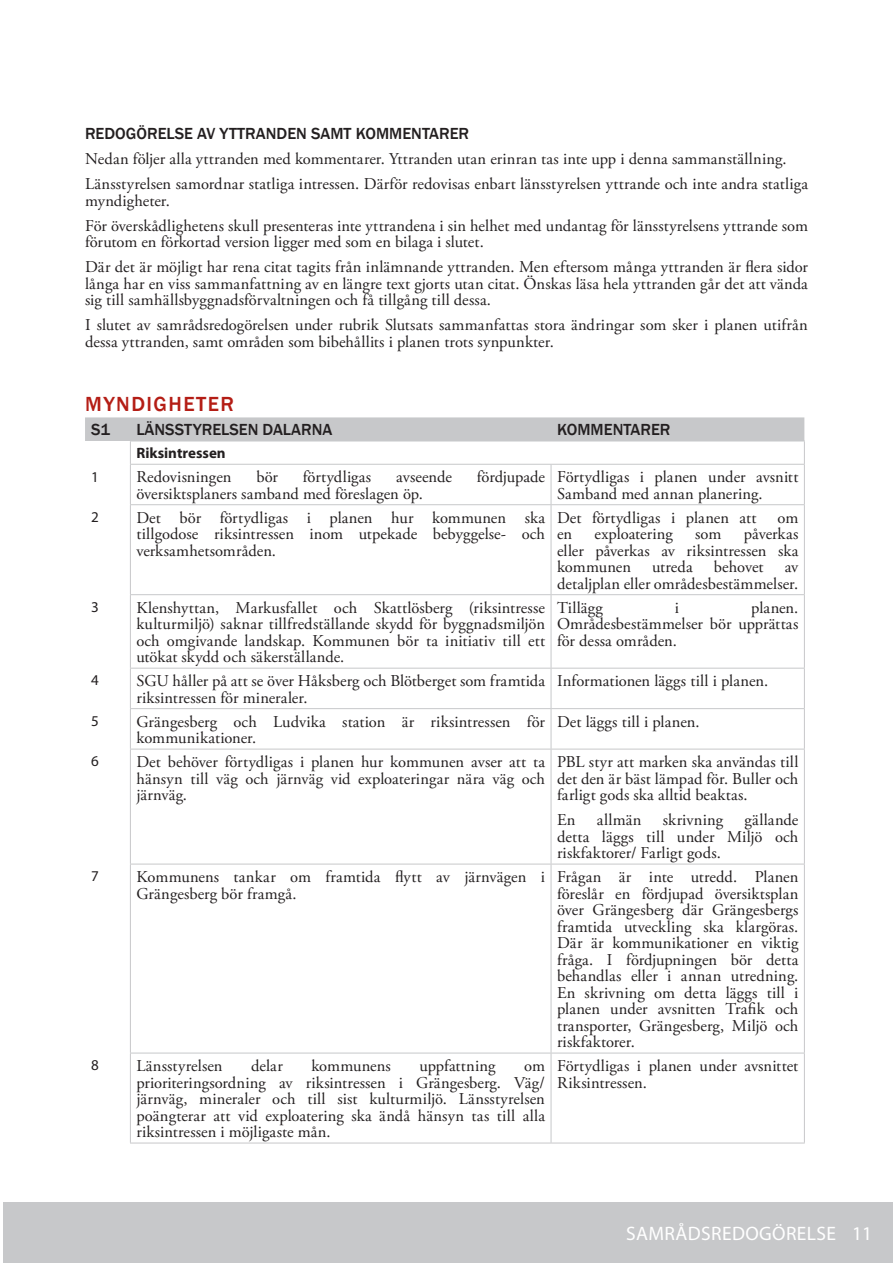
<style>
.page{position:relative;width:893px;height:1263px;background:#fff}
.page>*{position:absolute;margin:0;border:0;box-sizing:border-box;transform-origin:0 0}
.Rubrik_1{font:500 21px "Franklin Gothic";letter-spacing:.07em;color:#b41d15}
.t1{font:19.5px "Myriad Pro";letter-spacing:.02em;color:#fff}
.Huvudtext{font:16.5px/16.5px "Adobe Garamond Pro";letter-spacing:.005em;color:#231f20;text-align:justify}
.Rubrik_2{font:500 16.5px "Franklin Gothic";color:#231f20}
.Innehållsfört_R1{font:700 15px "Myriad Pro";color:#231f20}
.Innehållsfört_R1-2{font:15px "Myriad Pro";color:#231f20}
</style>
<div class="page">
<div style="left:3px;top:1202px;width:890px;height:61px;background:#c7c8ca"></div>
<svg style="left:85px;top:417px;width:720px;height:47px"></svg>
<hr style="left:130px;top:464px;width:421px;height:1px;background:#c7c8ca">
<hr style="left:130px;top:465px;width:1px;height:39px;background:#c7c8ca">
<hr style="left:551px;top:464px;width:254px;height:1px;background:#c7c8ca">
<hr style="left:551px;top:465px;width:1px;height:39px;background:#c7c8ca">
<hr style="left:804px;top:465px;width:1px;height:39px;background:#c7c8ca">
<hr style="left:130px;top:504px;width:421px;height:1px;background:#c7c8ca">
<hr style="left:130px;top:505px;width:1px;height:89px;background:#c7c8ca">
<hr style="left:551px;top:504px;width:254px;height:1px;background:#c7c8ca">
<hr style="left:551px;top:505px;width:1px;height:89px;background:#c7c8ca">
<hr style="left:804px;top:505px;width:1px;height:89px;background:#c7c8ca">
<hr style="left:130px;top:594px;width:421px;height:1px;background:#c7c8ca">
<hr style="left:130px;top:595px;width:1px;height:73px;background:#c7c8ca">
<hr style="left:551px;top:594px;width:254px;height:1px;background:#c7c8ca">
<hr style="left:551px;top:595px;width:1px;height:73px;background:#c7c8ca">
<hr style="left:804px;top:595px;width:1px;height:73px;background:#c7c8ca">
<hr style="left:130px;top:668px;width:421px;height:1px;background:#c7c8ca">
<hr style="left:130px;top:668px;width:1px;height:40px;background:#c7c8ca">
<hr style="left:551px;top:668px;width:254px;height:1px;background:#c7c8ca">
<hr style="left:551px;top:668px;width:1px;height:40px;background:#c7c8ca">
<hr style="left:804px;top:668px;width:1px;height:40px;background:#c7c8ca">
<hr style="left:130px;top:708px;width:421px;height:1px;background:#c7c8ca">
<hr style="left:130px;top:709px;width:1px;height:40px;background:#c7c8ca">
<hr style="left:551px;top:708px;width:254px;height:1px;background:#c7c8ca">
<hr style="left:551px;top:709px;width:1px;height:40px;background:#c7c8ca">
<hr style="left:804px;top:709px;width:1px;height:40px;background:#c7c8ca">
<hr style="left:130px;top:749px;width:421px;height:1px;background:#c7c8ca">
<hr style="left:130px;top:749px;width:1px;height:115px;background:#c7c8ca">
<hr style="left:551px;top:749px;width:254px;height:1px;background:#c7c8ca">
<hr style="left:551px;top:749px;width:1px;height:115px;background:#c7c8ca">
<hr style="left:804px;top:749px;width:1px;height:115px;background:#c7c8ca">
<hr style="left:130px;top:864px;width:421px;height:1px;background:#c7c8ca">
<hr style="left:130px;top:864px;width:1px;height:189px;background:#c7c8ca">
<hr style="left:551px;top:864px;width:254px;height:1px;background:#c7c8ca">
<hr style="left:551px;top:864px;width:1px;height:189px;background:#c7c8ca">
<hr style="left:804px;top:864px;width:1px;height:189px;background:#c7c8ca">
<hr style="left:130px;top:1053px;width:421px;height:1px;background:#c7c8ca">
<hr style="left:130px;top:1053px;width:1px;height:90px;background:#c7c8ca">
<hr style="left:551px;top:1053px;width:254px;height:1px;background:#c7c8ca">
<hr style="left:551px;top:1053px;width:1px;height:90px;background:#c7c8ca">
<hr style="left:804px;top:1053px;width:1px;height:90px;background:#c7c8ca">
<hr style="left:130px;top:1143px;width:421px;height:1px;background:#c7c8ca">
<hr style="left:551px;top:1143px;width:254px;height:1px;background:#c7c8ca">
<p class="Rubrik_2" style="left:85px;top:123px;width:386px">REDOGÖRELSE AV YTTRANDEN SAMT KOMMENTARER</p>
<p class="Huvudtext" style="left:85px;top:151px;width:703px">Nedan följer alla yttranden med kommentarer. Yttranden utan erinran tas inte upp i denna sammanställning.</p>
<p class="Huvudtext" style="left:85px;top:176px;width:724px">Länsstyrelsen samordnar statliga intressen. Därför redovisas enbart länsstyrelsen yttrande och inte andra statliga myndigheter.</p>
<p class="Huvudtext" style="left:85px;top:218px;width:724px">För överskådlighetens skull presenteras inte yttrandena i sin helhet med undantag för länsstyrelsens yttrande som förutom en förkortad version ligger med som en bilaga i slutet.</p>
<p class="Huvudtext" style="left:85px;top:259px;width:724px">Där det är möjligt har rena citat tagits från inlämnande yttranden. Men eftersom många yttranden är flera sidor långa har en viss sammanfattning av en längre text gjorts utan citat. Önskas läsa hela yttranden går det att vända sig till samhällsbyggnadsförvaltningen och få tillgång till dessa.</p>
<p class="Huvudtext" style="left:85px;top:317px;width:724px">I slutet av samrådsredogörelsen under rubrik Slutsats sammanfattas stora ändringar som sker i planen utifrån dessa yttranden, samt områden som bibehållits i planen trots synpunkter.</p>
<p class="Rubrik_1" style="left:85px;top:391px;width:151px">MYNDIGHETER</p>
<p class="Rubrik_2" style="left:91px;top:419px;width:21px">S1</p>
<p class="Rubrik_2" style="left:136px;top:419px;width:198px">LÄNSSTYRELSEN DALARNA</p>
<p class="Rubrik_2" style="left:557px;top:419px;width:115px">KOMMENTARER</p>
<p class="Innehållsfört_R1" style="left:136px;top:443px;width:91px">Riksintressen</p>
<p class="Innehållsfört_R1-2" style="left:91px;top:467px;width:9px">1</p>
<p class="Huvudtext" style="left:136px;top:469px;width:97px">Redovisningen</p>
<p class="Huvudtext" style="left:256px;top:469px;width:23px">bör</p>
<p class="Huvudtext" style="left:303px;top:469px;width:70px">förtydligas</p>
<p class="Huvudtext" style="left:396px;top:469px;width:57px">avseende</p>
<p class="Huvudtext" style="left:477px;top:469px;width:70px">fördjupade</p>
<p class="Huvudtext" style="left:136px;top:486px;width:288px">översiktsplaners samband med föreslagen öp.</p>
<p class="Huvudtext" style="left:557px;top:469px;width:243px">Förtydligas i planen under avsnitt<br>Samband med annan planering.</p>
<p class="Innehållsfört_R1-2" style="left:91px;top:508px;width:9px">2</p>
<p class="Huvudtext" style="left:136px;top:510px;width:410px">Det bör förtydligas i planen hur kommunen ska tillgodose riksintressen inom utpekade bebyggelse- och verksamhetsområden.</p>
<p class="Huvudtext" style="left:557px;top:510px;width:201px">Det förtydligas i planen att</p>
<p class="Huvudtext" style="left:778px;top:510px;width:22px">om</p>
<p class="Huvudtext" style="left:557px;top:526px;width:243px;text-indent:187px">påverkas eller påverkas av riksintressen ska kommunen</p>
<p class="Huvudtext" style="left:557px;top:526px;width:17px">en</p>
<p class="Huvudtext" style="left:595px;top:526px;width:80px">exploatering</p>
<p class="Huvudtext" style="left:695px;top:526px;width:28px">som</p>
<p class="Huvudtext" style="left:652px;top:559px;width:42px">utreda</p>
<p class="Huvudtext" style="left:714px;top:559px;width:51px">behovet</p>
<p class="Huvudtext" style="left:557px;top:559px;width:243px;text-align:right">av<br>detaljplan eller områdesbestämmelser.</p>
<p class="Innehållsfört_R1-2" style="left:91px;top:598px;width:9px">3</p>
<p class="Huvudtext" style="left:136px;top:600px;width:410px">Klenshyttan, Markusfallet och Skattlösberg (riksintresse kulturmiljö) saknar tillfredställande skydd för byggnadsmiljön och omgivande landskap. Kommunen bör ta initiativ till ett utökat skydd och säkerställande.</p>
<p class="Huvudtext" style="left:557px;top:600px;width:48px">Tillägg</p>
<p class="Huvudtext" style="left:675px;top:600px;width:6px">i</p>
<p class="Huvudtext" style="left:557px;top:600px;width:243px;text-indent:194px">planen.<br>Områdesbestämmelser bör upprättas för dessa områden.</p>
<p class="Innehållsfört_R1-2" style="left:91px;top:671px;width:9px">4</p>
<p class="Huvudtext" style="left:136px;top:673px;width:410px">SGU håller på att se över Håksberg och Blötberget som framtida riksintressen för mineraler.</p>
<p class="Huvudtext" style="left:557px;top:673px;width:213px">Informationen läggs till i planen.</p>
<p class="Innehållsfört_R1-2" style="left:91px;top:712px;width:9px">5</p>
<p class="Huvudtext" style="left:136px;top:714px;width:410px">Grängesberg och Ludvika station är riksintressen för kommunikationer.</p>
<p class="Huvudtext" style="left:557px;top:714px;width:144px">Det läggs till i planen.</p>
<p class="Innehållsfört_R1-2" style="left:91px;top:752px;width:9px">6</p>
<p class="Huvudtext" style="left:136px;top:754px;width:410px">Det behöver förtydligas i planen hur kommunen avser att ta hänsyn till väg och järnväg vid exploateringar nära väg och järnväg.</p>
<p class="Huvudtext" style="left:557px;top:754px;width:243px">PBL styr att marken ska användas till det den är bäst lämpad för. Buller och farligt gods ska alltid beaktas.</p>
<p class="Huvudtext" style="left:557px;top:812px;width:20px">En</p>
<p class="Huvudtext" style="left:597px;top:812px;width:46px">allmän</p>
<p class="Huvudtext" style="left:663px;top:812px;width:62px">skrivning</p>
<p class="Huvudtext" style="left:557px;top:812px;width:243px;text-indent:188px">gällande detta läggs till under Miljö och riskfaktorer/ Farligt gods.</p>
<p class="Innehållsfört_R1-2" style="left:91px;top:867px;width:9px">7</p>
<p class="Huvudtext" style="left:136px;top:869px;width:410px">Kommunens tankar om framtida flytt av järnvägen i<br>Grängesberg bör framgå.</p>
<p class="Huvudtext" style="left:557px;top:869px;width:243px">Frågan är inte utredd. Planen föreslår en fördjupad översiktsplan över Grängesberg där Grängesbergs framtida utveckling ska klargöras.<br>Där är kommunikationer en viktig fråga. I fördjupningen bör detta behandlas eller i annan utredning.<br>En skrivning om detta läggs till i planen under avsnitten Trafik och transporter, Grängesberg, Miljö och riskfaktorer.</p>
<p class="Innehållsfört_R1-2" style="left:91px;top:1056px;width:9px">8</p>
<p class="Huvudtext" style="left:136px;top:1058px;width:88px">Länsstyrelsen</p>
<p class="Huvudtext" style="left:251px;top:1058px;width:33px">delar</p>
<p class="Huvudtext" style="left:311px;top:1058px;width:81px">kommunens</p>
<p class="Huvudtext" style="left:419px;top:1058px;width:78px">uppfattning</p>
<p class="Huvudtext" style="left:136px;top:1058px;width:410px;text-indent:388px">om prioriteringsordning av riksintressen i Grängesberg. Väg/ järnväg, mineraler och till sist kulturmiljö. Länsstyrelsen poängterar att vid exploatering ska ändå hänsyn tas till alla riksintressen i möjligaste mån.</p>
<p class="Huvudtext" style="left:557px;top:1058px;width:243px">Förtydligas i planen under avsnittet<br>Riksintressen.</p>
<p class="t1" style="left:626px;top:1221px;width:248px">SAMRÅDSREDOGÖRELSE 11</p>
</div>
